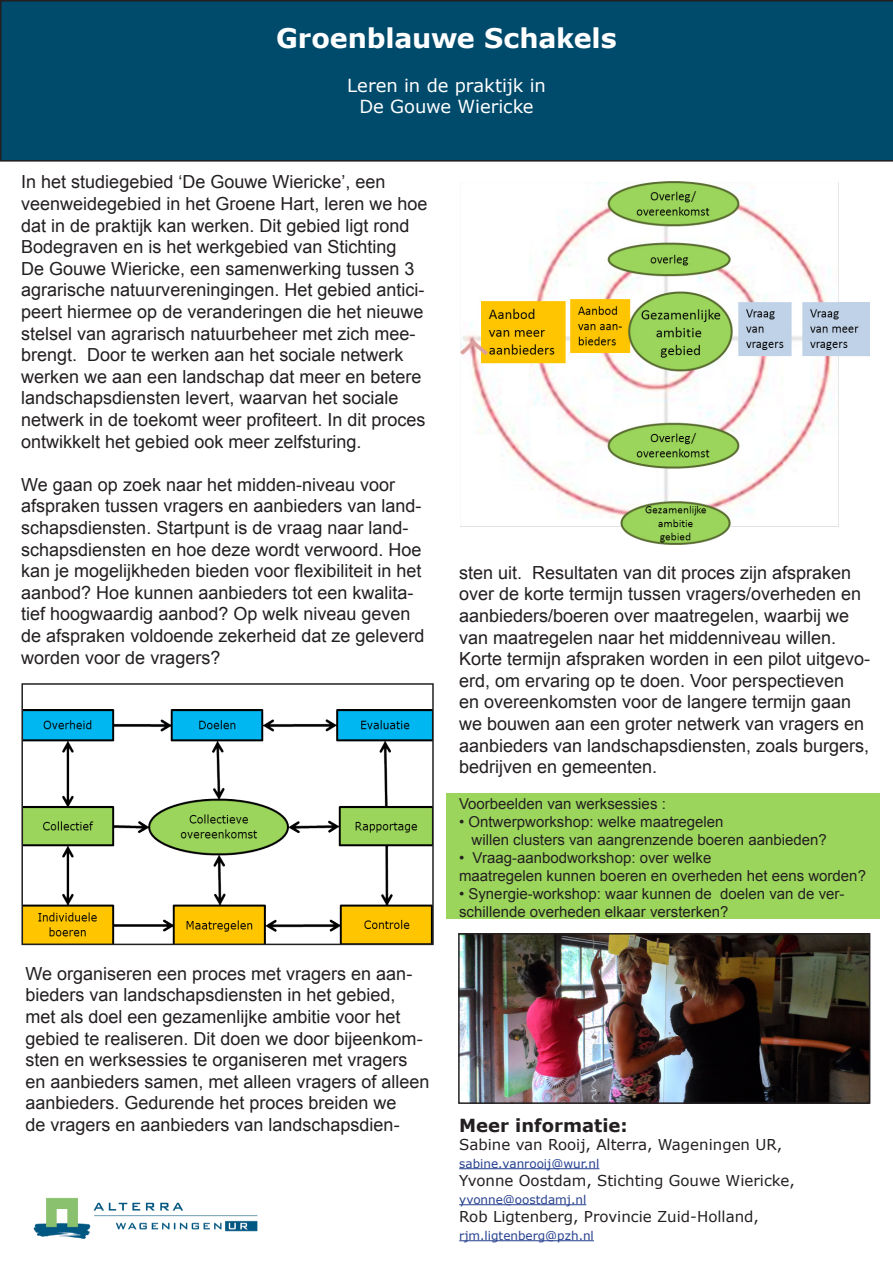
<style>
.page{position:relative;width:893px;height:1263px;background:#fff}
.page>*{position:absolute;margin:0;border:0;box-sizing:border-box;transform-origin:0 0}
.t1{font:700 27px "Verdana";letter-spacing:-.005em;color:#fff}
.t2{font:18px/21.6px "Arial";color:#231f20}
.t3{font:18px "Verdana";letter-spacing:-.01em;color:#fff}
.t4{font:700 18px "Verdana";color:#231f20}
.t5{font:15px/18px "Arial";color:#231f20}
.t6{font:15px "Verdana";color:#231f20}
.t7{font:12px "Verdana";color:#253f8e}
</style>
<div class="page">
<div style="left:446px;top:793px;width:434px;height:126px;background:#9bd55b"></div>
<div style="left:0;top:0;width:893px;height:162px;background:#004b6c"></div>
<img style="left:33px;top:1197px;width:225px;height:42px">
<img style="left:461px;top:936px;width:406px;height:165px">
<div style="left:458px;top:933px;width:412px;height:171px;border:2px solid #231f20"></div>
<img style="left:24px;top:710px;width:407px;height:232px">
<div style="left:21px;top:683px;width:413px;height:262px;border:2px solid #231f20"></div>
<hr style="left:459px;top:1168px;width:140px;height:1px;background:#253f8e">
<hr style="left:459px;top:1204px;width:127px;height:1px;background:#253f8e">
<hr style="left:459px;top:1240px;width:135px;height:1px;background:#253f8e">
<img style="left:460px;top:181px;width:410px;height:364px">
<p class="t1" style="left:276px;top:19px;width:342px">Groenblauwe Schakels</p>
<p class="t3" style="left:347px;top:73px;width:200px">Leren in de praktijk in</p>
<p class="t3" style="left:359px;top:94px;width:176px">De Gouwe Wiericke</p>
<p class="t2" style="left:21px;top:171px;width:408px">In het studiegebied ‘De Gouwe Wiericke’, een veenweidegebied in het Groene Hart, leren we hoe dat in de praktijk kan werken. Dit gebied ligt rond Bodegraven en is het werkgebied van Stichting<br>De Gouwe Wiericke, een samenwerking tussen 3 agrarische natuurvereningingen. Het gebied antici&shy;peert hiermee op de veranderingen die het nieuwe stelsel van agrarisch natuurbeheer met zich mee&shy;brengt. Door te werken aan het sociale netwerk werken we aan een landschap dat meer en betere landschapsdiensten levert, waarvan het sociale netwerk in de toekomt weer profiteert. In dit proces ontwikkelt het gebied ook meer zelfsturing.</p>
<p class="t2" style="left:21px;top:474px;width:405px">We gaan op zoek naar het midden-niveau voor afspraken tussen vragers en aanbieders van land&shy;schapsdiensten. Startpunt is de vraag naar land&shy;schapsdiensten en hoe deze wordt verwoord. Hoe kan je mogelijkheden bieden voor flexibiliteit in het aanbod? Hoe kunnen aanbieders tot een kwalita&shy;tief hoogwaardig aanbod? Op welk niveau geven de afspraken voldoende zekerheid dat ze geleverd worden voor de vragers?</p>
<p class="t2" style="left:25px;top:963px;width:405px">We organiseren een proces met vragers en aan&shy;bieders van landschapsdiensten in het gebied, met als doel een gezamenlijke ambitie voor het gebied te realiseren. Dit doen we door bijeenkom&shy;sten en werksessies te organiseren met vragers en aanbieders samen, met alleen vragers of alleen aanbieders. Gedurende het proces breiden we<br>de vragers en aanbieders van landschapsdien-</p>
<p class="t2" style="left:459px;top:562px;width:413px">sten uit. Resultaten van dit proces zijn afspraken over de korte termijn tussen vragers/overheden en aanbieders/boeren over maatregelen, waarbij we van maatregelen naar het middenniveau willen.<br>Korte termijn afspraken worden in een pilot uitgevo&shy;erd, om ervaring op te doen. Voor perspectieven<br>en overeenkomsten voor de langere termijn gaan we bouwen aan een groter netwerk van vragers en aanbieders van landschapsdiensten, zoals burgers, bedrijven en gemeenten.</p>
<p class="t5" style="left:459px;top:795px;width:208px">Voorbeelden van werksessies :</p>
<p class="t5" style="left:459px;top:813px;width:266px">• Ontwerpworkshop: welke maatregelen</p>
<p class="t5" style="left:472px;top:831px;width:357px">willen clusters van aangrenzende boeren aanbieden?</p>
<p class="t5" style="left:459px;top:849px;width:408px">• Vraag-aanbodworkshop: over welke<br>maatregelen kunnen boeren en overheden het eens worden?</p>
<p class="t5" style="left:459px;top:885px;width:387px">• Synergie-workshop: waar kunnen de doelen van de ver&shy;schillende overheden elkaar versterken?</p>
<p class="t4" style="left:459px;top:1112px;width:170px">Meer informatie:</p>
<p class="t6" style="left:459px;top:1134px;width:324px">Sabine van Rooij, Alterra, Wageningen UR,</p>
<p class="t7" style="left:459px;top:1155px;width:142px">sabine.vanrooij@wur.nl</p>
<p class="t6" style="left:459px;top:1170px;width:337px">Yvonne Oostdam, Stichting Gouwe Wiericke,</p>
<p class="t7" style="left:459px;top:1191px;width:129px">yvonne@oostdamj.nl</p>
<p class="t6" style="left:459px;top:1206px;width:301px">Rob Ligtenberg, Provincie Zuid-Holland,</p>
<p class="t7" style="left:459px;top:1227px;width:136px">rjm.ligtenberg@pzh.nl</p>
</div>
